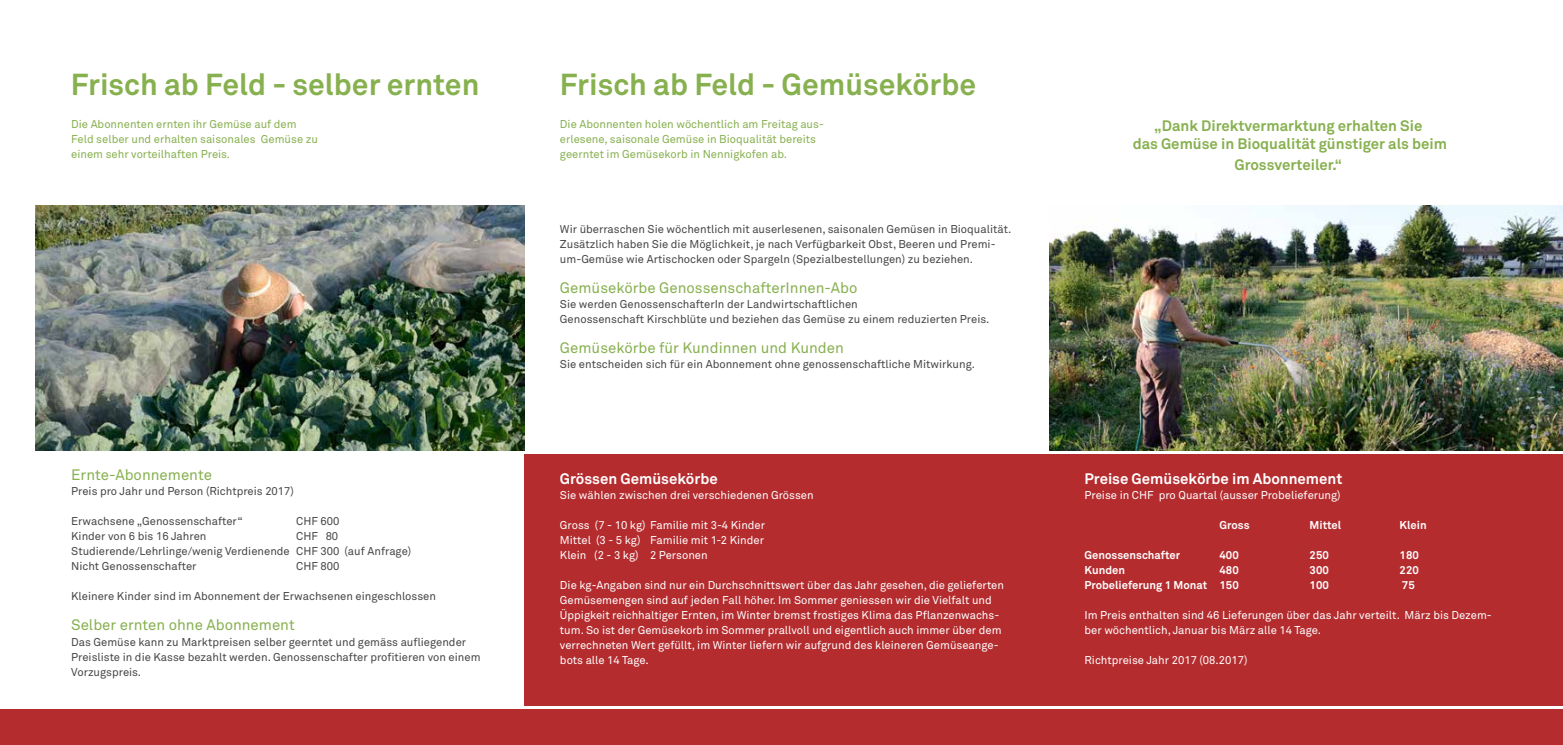
<style>
.page{position:relative;width:1563px;height:745px;background:#fff}
.page>*{position:absolute;margin:0;border:0;box-sizing:border-box;transform-origin:0 0}
.t1{font:700 30px "Akkurat";color:#87b04f}
.t2{font:15px "Akkurat";color:#87b04f}
.t3{font:700 15px/18px "Akkurat";color:#87b04f;text-align:center}
.t4{font:700 15px "Akkurat";color:#fff}
.t5{font:11.25px/15px "Akkurat";color:#464547}
.t6{font:11.25px/15px "Akkurat";color:#fff}
.t7{font:11.25px/15px "Akkurat";color:#87b04f}
.t8{font:700 11.25px "Akkurat";color:#fff}
</style>
<div class="page">
<div style="left:0;top:709px;width:1563px;height:35px;background:#b52c2f"></div>
<img style="left:35px;top:206px;width:489px;height:244px">
<div style="left:524px;top:454px;width:1039px;height:251px;background:#b52c2f"></div>
<img style="left:1049px;top:206px;width:514px;height:244px">
<h1 class="t1" style="left:71px;top:66px;width:410px">Frisch ab Feld - selber ernten</h1>
<h1 class="t1" style="left:560px;top:66px;width:418px">Frisch ab Feld - Gemüsekörbe</h1>
<p class="t7" style="left:71px;top:116px;width:248px">Die Abonnenten ernten ihr Gemüse auf dem<br>Feld selber und erhalten saisonales Gemüse zu einem sehr vorteilhaften Preis.</p>
<p class="t7" style="left:560px;top:116px;width:265px">Die Abonnenten holen wöchentlich am Freitag aus&shy;erlesene, saisonale Gemüse in Bioqualität bereits geerntet im Gemüsekorb in Nennigkofen ab.</p>
<h2 class="t3" style="left:1132px;top:116px;width:316px">„Dank Direktvermarktung erhalten Sie<br>das Gemüse in Bioqualität günstiger als beim</h2>
<h2 class="t3" style="left:1234px;top:155px;width:109px">Grossverteiler.“</h2>
<h2 class="t2" style="left:71px;top:465px;width:142px">Ernte-Abonnemente</h2>
<p class="t5" style="left:71px;top:483px;width:224px">Preis pro Jahr und Person (Richtpreis 2017)</p>
<p class="t5" style="left:71px;top:513px;width:173px">Erwachsene „Genossenschafter“</p>
<p class="t5" style="left:296px;top:513px;width:45px">CHF 600</p>
<p class="t5" style="left:71px;top:528px;width:137px">Kinder von 6 bis 16 Jahren</p>
<p class="t5" style="left:71px;top:528px;width:342px;text-indent:225px">CHF 80<br>Studierende/Lehrlinge/wenig Verdienende CHF 300 (auf Anfrage)<br>Nicht Genossenschafter</p>
<p class="t5" style="left:296px;top:558px;width:45px">CHF 800</p>
<p class="t5" style="left:71px;top:588px;width:366px">Kleinere Kinder sind im Abonnement der Erwachsenen eingeschlossen</p>
<h2 class="t2" style="left:71px;top:615px;width:225px">Selber ernten ohne Abonnement</h2>
<p class="t5" style="left:71px;top:633px;width:411px">Das Gemüse kann zu Marktpreisen selber geerntet und gemäss aufliegender<br>Preisliste in die Kasse bezahlt werden. Genossenschafter profitieren von einem<br>Vorzugspreis.</p>
<p class="t5" style="left:560px;top:221px;width:453px">Wir überraschen Sie wöchentlich mit auserlesenen, saisonalen Gemüsen in Bioqualität.<br>Zusätzlich haben Sie die Möglichkeit, je nach Verfügbarkeit Obst, Beeren und Premi&shy;um-Gemüse wie Artischocken oder Spargeln (Spezialbestellungen) zu beziehen.</p>
<h2 class="t2" style="left:560px;top:278px;width:299px">Gemüsekörbe GenossenschafterInnen-Abo</h2>
<p class="t5" style="left:560px;top:296px;width:431px">Sie werden GenossenschafterIn der Landwirtschaftlichen<br>Genossenschaft Kirschblüte und beziehen das Gemüse zu einem reduzierten Preis.</p>
<h2 class="t2" style="left:560px;top:338px;width:285px">Gemüsekörbe für Kundinnen und Kunden</h2>
<p class="t5" style="left:560px;top:356px;width:416px">Sie entscheiden sich für ein Abonnement ohne genossenschaftliche Mitwirkung.</p>
<h2 class="t4" style="left:560px;top:469px;width:159px">Grössen Gemüsekörbe</h2>
<p class="t6" style="left:560px;top:487px;width:255px">Sie wählen zwischen drei verschiedenen Grössen</p>
<p class="t6" style="left:560px;top:517px;width:207px;text-align:justify">Gross (7 - 10 kg) Familie mit 3-4 Kinder Mittel (3 - 5 kg) Familie mit 1-2 Kinder Klein (2 - 3 kg) 2 Personen</p>
<p class="t6" style="left:560px;top:577px;width:445px">Die kg-Angaben sind nur ein Durchschnittswert über das Jahr gesehen, die gelieferten Gemüsemengen sind auf jeden Fall höher. Im Sommer geniessen wir die Vielfalt und Üppigkeit reichhaltiger Ernten, im Winter bremst frostiges Klima das Pflanzenwachs&shy;tum. So ist der Gemüsekorb im Sommer prallvoll und eigentlich auch immer über dem verrechneten Wert gefüllt, im Winter liefern wir aufgrund des kleineren Gemüseange&shy;bots alle 14 Tage.</p>
<h2 class="t4" style="left:1084px;top:469px;width:259px">Preise Gemüsekörbe im Abonnement</h2>
<p class="t6" style="left:1084px;top:487px;width:258px">Preise in CHF pro Quartal (ausser Probelieferung)</p>
<p class="t8" style="left:1219px;top:517px;width:32px">Gross</p>
<p class="t8" style="left:1309px;top:517px;width:33px">Mittel</p>
<p class="t8" style="left:1399px;top:517px;width:29px">Klein</p>
<p class="t8" style="left:1084px;top:547px;width:97px">Genossenschafter</p>
<p class="t8" style="left:1219px;top:547px;width:21px">400</p>
<p class="t8" style="left:1309px;top:547px;width:21px">250</p>
<p class="t8" style="left:1399px;top:547px;width:21px">180</p>
<p class="t8" style="left:1084px;top:562px;width:42px">Kunden</p>
<p class="t8" style="left:1219px;top:562px;width:21px">480</p>
<p class="t8" style="left:1309px;top:562px;width:21px">300</p>
<p class="t8" style="left:1399px;top:562px;width:21px">220</p>
<p class="t8" style="left:1084px;top:577px;width:156px">Probelieferung 1 Monat 150</p>
<p class="t8" style="left:1309px;top:577px;width:21px">100</p>
<p class="t8" style="left:1402px;top:577px;width:14px">75</p>
<p class="t6" style="left:1084px;top:607px;width:409px">Im Preis enthalten sind 46 Lieferungen über das Jahr verteilt. März bis Dezem&shy;ber wöchentlich, Januar bis März alle 14 Tage.</p>
<p class="t6" style="left:1084px;top:652px;width:164px">Richtpreise Jahr 2017 (08.2017)</p>
</div>
